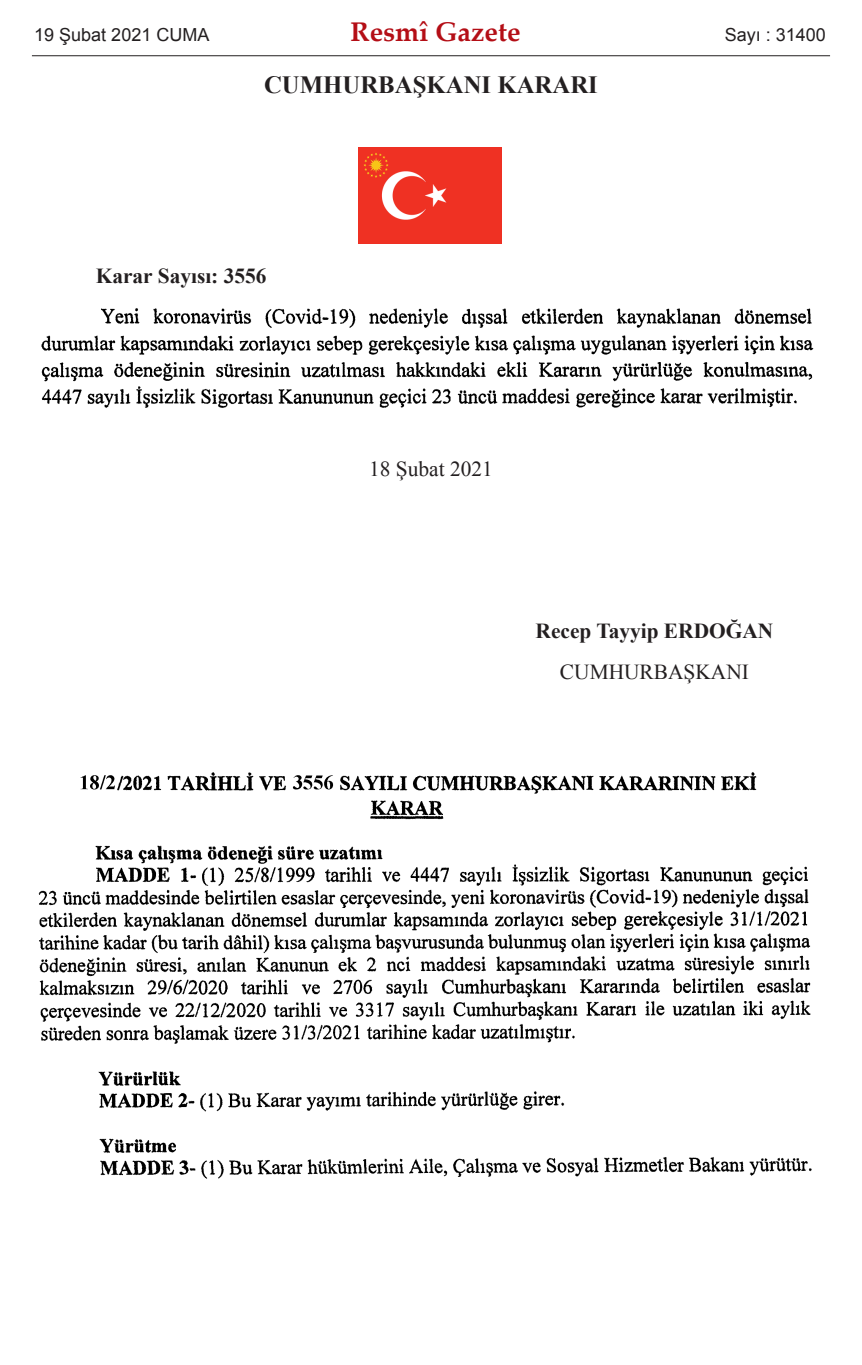
<style>
.page{position:relative;width:862px;height:1365px;background:#fff}
.page>*{position:absolute;margin:0;border:0;box-sizing:border-box;transform-origin:0 0}
.t1{font:700 27px "Palatino Linotype";color:#b40e16}
.t2{font:700 24.75px "Times New Roman";color:#231f20}
.t3{font:700 21.38px "Times New Roman";color:#231f20}
.t4{font:21.38px "Times New Roman";color:#231f20}
.t5{font:18px "Arial";color:#231f20}
</style>
<div class="page">
<img style="left:358px;top:148px;width:143px;height:95px">
<img style="left:41px;top:308px;width:773px;height:100px">
<img style="left:38px;top:772px;width:774px;height:407px">
<hr style="left:32px;top:55px;width:797px;height:1px;background:#231f20">
<p class="t5" style="left:34px;top:25px;width:177px">19 Şubat 2021 CUMA</p>
<p class="t1" style="left:350px;top:21px;width:171px">Resmî Gazete</p>
<p class="t5" style="left:724px;top:25px;width:103px">Sayı : 31400</p>
<p class="t2" style="left:264px;top:71px;width:335px">CUMHURBAŞKANI KARARI</p>
<p class="t3" style="left:96px;top:264px;width:172px">Karar Sayısı: 3556</p>
<p class="t4" style="left:369px;top:457px;width:125px">18 Şubat 2021</p>
<p class="t3" style="left:535px;top:619px;width:239px">Recep Tayyip ERDOĞAN</p>
<p class="t4" style="left:559px;top:660px;width:190px">CUMHURBAŞKANI</p>
</div>
